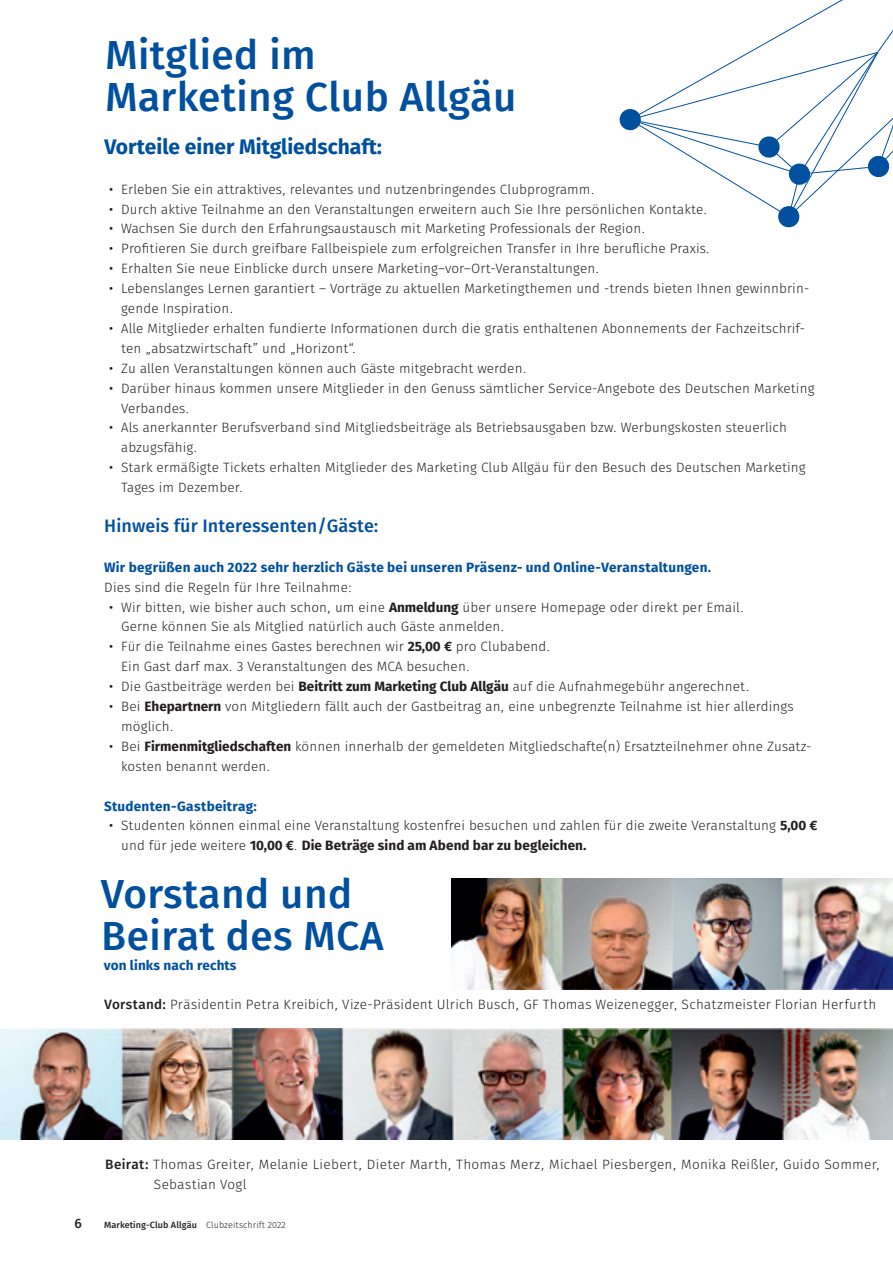
<style>
.page{position:relative;width:893px;height:1263px;background:#fff}
.page>*{position:absolute;margin:0;border:0;box-sizing:border-box;transform-origin:0 0}
.t1{font:40.5px/42px "Fira Sans OT Medium";letter-spacing:.01em;color:#01509f}
.t2{font:700 21px "Fira Sans OT";color:#01509f}
.t3{font:18px "Fira Sans OT Medium";letter-spacing:.005em;color:#01509f}
.t4{font:13.5px/20px "Fira Sans OT Light";letter-spacing:.01em;color:#231f20}
.t5{font:700 13.5px "Fira Sans OT";letter-spacing:.02em;color:#01509f}
.t6{font:700 13.5px "Fira Sans OT";letter-spacing:.01em;color:#231f20}
.t7{font:13.5px "Fira Sans OT Medium";color:#231f20}
.t8{font:9px "Fira Sans OT Medium";letter-spacing:.01em;color:#231f20}
.s1{font-family:"Fira Sans OT";font-weight:700}
.s2{font-family:"Fira Sans OT Light";font-weight:400}
.s3{font-family:"Fira Sans OT Medium"}
.s4{font-family:"Fira Sans OT Light"}
</style>
<div class="page">
<svg style="left:619px;top:109px;width:181px;height:119px"></svg>
<svg style="left:629px;top:175px;width:256px;height:43px"></svg>
<svg style="left:629px;top:0;width:264px;height:175px"></svg>
<img style="left:451px;top:879px;width:442px;height:110px">
<img style="left:0;top:1029px;width:893px;height:110px">
<h1 class="t1" style="left:105px;top:37px;width:412px">Mitglied im<br>Marketing Club Allgäu</h1>
<h2 class="t2" style="left:104px;top:132px;width:279px">Vorteile einer Mitgliedschaft:</h2>
<p class="t4" style="left:108px;top:180px;width:488px">• Erleben Sie ein attraktives, relevantes und nutzenbringendes Clubprogramm.</p>
<p class="t4" style="left:108px;top:200px;width:600px">• Durch aktive Teilnahme an den Veranstaltungen erweitern auch Sie Ihre persönlichen Kontakte.</p>
<p class="t4" style="left:108px;top:220px;width:538px">• Wachsen Sie durch den Erfahrungsaustausch mit Marketing Professionals der Region.</p>
<p class="t4" style="left:108px;top:240px;width:603px">• Profitieren Sie durch greifbare Fallbeispiele zum erfolgreichen Transfer in Ihre berufliche Praxis.</p>
<p class="t4" style="left:108px;top:260px;width:492px">• Erhalten Sie neue Einblicke durch unsere Marketing–vor–Ort-Veranstaltungen.</p>
<p class="t4" style="left:121px;top:279px;width:690px;text-indent:-13px">• Lebenslanges Lernen garantiert – Vorträge zu aktuellen Marketingthemen und -trends bieten Ihnen gewinnbrin&shy;gende Inspiration.</p>
<p class="t4" style="left:121px;top:319px;width:685px;text-indent:-13px">• Alle Mitglieder erhalten fundierte Informationen durch die gratis enthaltenen Abonnements der Fachzeitschrif&shy;ten „absatzwirtschaft” und „Horizont“.</p>
<p class="t4" style="left:108px;top:359px;width:419px">• Zu allen Veranstaltungen können auch Gäste mitgebracht werden.</p>
<p class="t4" style="left:121px;top:379px;width:695px;text-indent:-13px">• Darüber hinaus kommen unsere Mitglieder in den Genuss sämtlicher Service-Angebote des Deutschen Marketing<br>Verbandes.</p>
<p class="t4" style="left:121px;top:419px;width:667px;text-indent:-13px">• Als anerkannter Berufsverband sind Mitgliedsbeiträge als Betriebsausgaben bzw. Werbungskosten steuerlich abzugsfähig.</p>
<p class="t4" style="left:121px;top:459px;width:686px;text-indent:-13px">• Stark ermäßigte Tickets erhalten Mitglieder des Marketing Club Allgäu für den Besuch des Deutschen Marketing<br>Tages im Dezember.</p>
<h3 class="t3" style="left:104px;top:513px;width:276px">Hinweis für Interessenten/Gäste:</h3>
<p class="t5" style="left:104px;top:557px;width:609px">Wir begrüßen auch 2022 sehr herzlich Gäste bei unseren Präsenz- und Online-Veranstaltungen.</p>
<p class="t4" style="left:104px;top:578px;width:249px">Dies sind die Regeln für Ihre Teilnahme:</p>
<p class="t4" style="left:121px;top:598px;width:624px;text-indent:-13px">• Wir bitten, wie bisher auch schon, um eine <span class="s1">Anmeldung</span> über unsere Homepage oder direkt per Email.<br>Gerne können Sie als Mitglied natürlich auch Gäste anmelden.</p>
<p class="t4" style="left:121px;top:638px;width:430px;text-indent:-13px">• Für die Teilnahme eines Gastes berechnen wir <span class="s1">25,00 €</span> pro Clubabend.<br>Ein Gast darf max. 3 Veranstaltungen des MCA besuchen.</p>
<p class="t4" style="left:108px;top:677px;width:642px">• Die Gastbeiträge werden bei <span class="s1">Beitritt zum Marketing Club Allgäu</span> auf die Aufnahmegebühr angerechnet.</p>
<p class="t4" style="left:121px;top:697px;width:674px;text-indent:-13px">• Bei <span class="s1">Ehepartnern</span> von Mitgliedern fällt auch der Gastbeitrag an, eine unbegrenzte Teilnahme ist hier allerdings möglich.</p>
<p class="t4" style="left:121px;top:737px;width:692px;text-indent:-13px">• Bei <span class="s1">Firmenmitgliedschaften</span> können innerhalb der gemeldeten Mitgliedschafte(n) Ersatzteilnehmer ohne Zusatz&shy;kosten benannt werden.</p>
<p class="t5" style="left:104px;top:796px;width:154px">Studenten-Gastbeitrag:</p>
<p class="t4" style="left:108px;top:817px;width:710px">• Studenten können einmal eine Veranstaltung kostenfrei besuchen und zahlen für die zweite Veranstaltung <span class="s1">5,00 €</span></p>
<p class="t6" style="left:121px;top:836px;width:467px"><span class="s2">und für jede weitere</span> 10,00 €<span class="s2">.</span> Die Beträge sind am Abend bar zu begleichen.</p>
<h1 class="t1" style="left:101px;top:876px;width:285px">Vorstand und<br>Beirat des MCA</h1>
<p class="t5" style="left:104px;top:955px;width:134px">von links nach rechts</p>
<p class="t4" style="left:104px;top:996px;width:773px"><span class="s3">Vorstand:</span> Präsidentin Petra Kreibich, Vize-Präsident Ulrich Busch, GF Thomas Weizenegger, Schatzmeister Florian Herfurth</p>
<p class="t4" style="left:154px;top:1155px;width:728px;text-indent:-49px"><span class="s3">Beirat:</span> Thomas Greiter, Melanie Liebert, Dieter Marth, Thomas Merz, Michael Piesbergen, Monika Reißler, Guido Sommer,<br>Sebastian Vogl</p>
<p class="t7" style="left:74px;top:1214px;width:9px">6</p>
<p class="t8" style="left:104px;top:1219px;width:183px">Marketing-Club Allgäu <span class="s4">Clubzeitschrift 2022</span></p>
</div>
